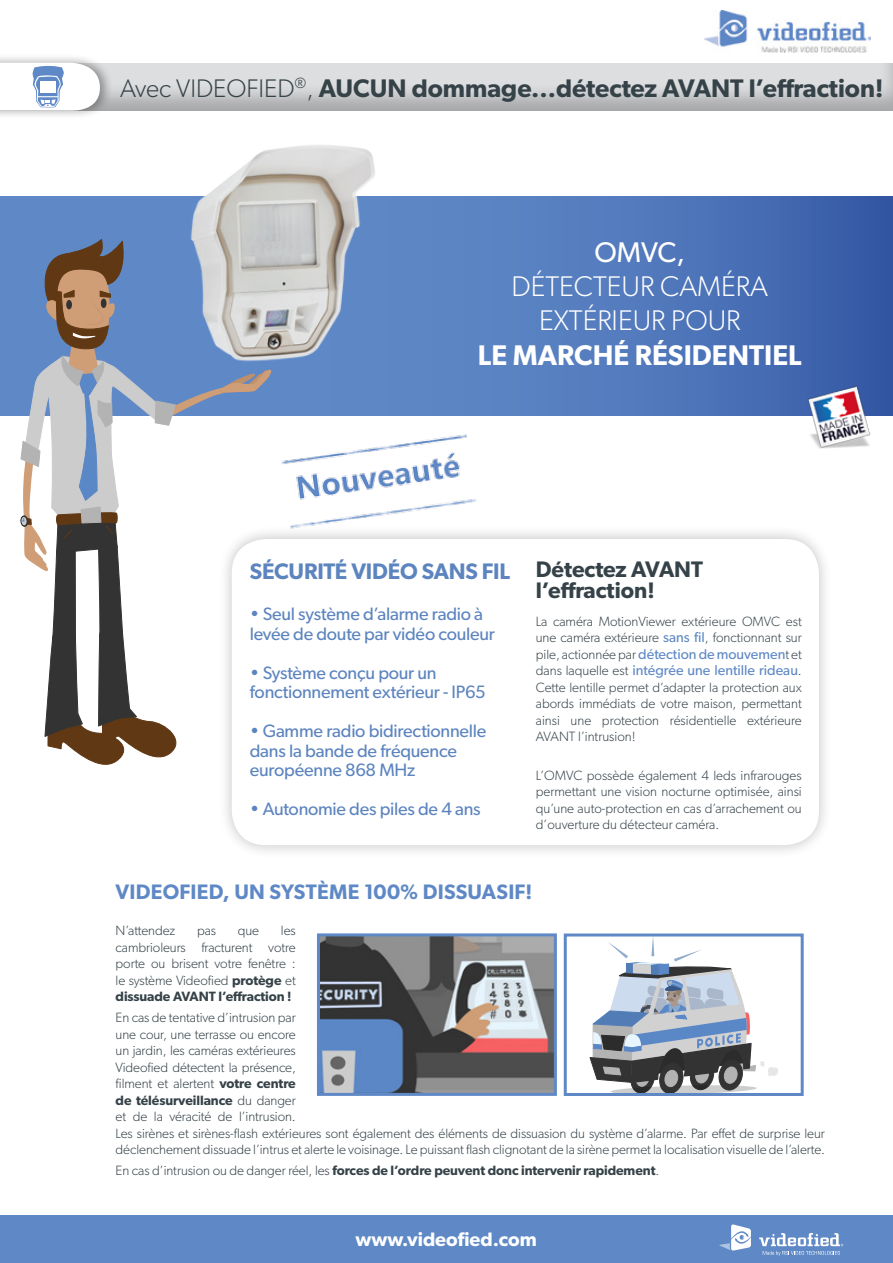
<style>
.page{position:relative;width:893px;height:1263px;background:#fff}
.page>*{position:absolute;margin:0;border:0;box-sizing:border-box;transform-origin:0 0}
.t1{font:300 28.5px/34.2px "Gibson";color:#fff;text-align:center}
.t2{font:600 28.5px "Gibson";color:#fff}
.t3{font:28.5px "Gibson";color:#fff}
.t4{font:600 25.5px "Gibson";color:#354248}
.t5{font:600 22.5px/20.7px "Gibson";color:#354248}
.t6{font:600 22.5px "Gibson";letter-spacing:-.01em;color:#5c84bf}
.t7{font:600 21px "Gibson";letter-spacing:.01em;color:#5f89c6}
.t8{font:600 19.5px "Gibson";color:#fff}
.t9{font:18px/19.5px "Gibson";letter-spacing:-.015em;color:#5c84bf}
.t10{font:14.25px "Gibson";color:#5f89c6}
.t11{font:300 13.5px/16.5px "Gibson";letter-spacing:-.005em;color:#354248;text-align:justify}
.t12{font:600 13.5px "Gibson";letter-spacing:-.005em;color:#354248}
.s1{font-weight:300}
.s2{font-weight:400;font-size:14.25px;color:#5f89c6}
.s3{font-weight:300;font-size:13.5px;color:#354248}
.s4{font-weight:600}
</style>
<div class="page">
<svg style="left:0;top:197px;width:893px;height:219px;background:#5178bb"></svg>
<div style="left:0;top:61px;width:893px;height:51px;background:#000;opacity:.25"></div>
<div style="left:0;top:1215px;width:893px;height:48px;background:#5f89c6"></div>
<svg style="left:719px;top:1224px;width:32px;height:27px"></svg>
<svg style="left:759px;top:1233px;width:84px;height:23px"></svg>
<img style="left:704px;top:11px;width:166px;height:41px">
<img style="left:798px;top:381px;width:82px;height:68px">
<div style="left:217px;top:525px;width:616px;height:334px;background:#000;opacity:.25"></div>
<div style="left:232px;top:539px;width:587px;height:306px;background:#fff;border-radius:34px"></div>
<div style="left:0;top:53px;width:113px;height:67px;background:#000;opacity:.35"></div>
<img style="left:181px;top:145px;width:199px;height:223px">
<img style="left:272px;top:434px;width:219px;height:105px">
<svg style="left:20px;top:239px;width:252px;height:535px"></svg>
<svg style="left:0;top:63px;width:100px;height:50px"></svg>
<img style="left:321px;top:937px;width:232px;height:155px">
<div style="left:317px;top:933px;width:240px;height:163px;border:3px solid #5f89c6"></div>
<svg style="left:589px;top:937px;width:189px;height:155px"></svg>
<div style="left:564px;top:933px;width:240px;height:163px;border:3px solid #5f89c6"></div>
<h2 class="t4" style="left:120px;top:73px;width:765px"><span class="s1">Avec VIDEOFIED</span><sup>®</sup><span class="s1">,</span> AUCUN dommage...détectez AVANT l’effraction!</h2>
<h1 class="t3" style="left:594px;top:235px;width:92px">OMVC,</h1>
<h1 class="t1" style="left:511px;top:269px;width:258px">DÉTECTEUR CAMÉRA<br>EXTÉRIEUR POUR</h1>
<h1 class="t2" style="left:478px;top:338px;width:325px">LE MARCHÉ RÉSIDENTIEL</h1>
<h3 class="t6" style="left:250px;top:558px;width:262px">SÉCURITÉ VIDÉO SANS FIL</h3>
<h3 class="t9" style="left:250px;top:604px;width:247px">• Seul système d’alarme radio à levée de doute par vidéo couleur</h3>
<h3 class="t9" style="left:250px;top:662px;width:237px">• Système conçu pour un fonctionnement extérieur - IP65</h3>
<h3 class="t9" style="left:250px;top:721px;width:238px">• Gamme radio bidirectionnelle dans la bande de fréquence européenne 868 MHz</h3>
<h3 class="t9" style="left:250px;top:799px;width:232px">• Autonomie des piles de 4 ans</h3>
<h3 class="t5" style="left:536px;top:558px;width:169px">Détectez AVANT l’effraction!</h3>
<p class="t11" style="left:536px;top:613px;width:268px">La caméra MotionViewer extérieure OMVC est une caméra extérieure <span class="s2">sans fil</span>, fonctionnant sur pile, actionnée par <span class="s2">détection de mouvemen</span>t et</p>
<p class="t10" style="left:536px;top:662px;width:268px"><span class="s3">dans laquelle est</span> intégrée une lentille rideau<span class="s3">.</span></p>
<p class="t11" style="left:536px;top:679px;width:268px">Cette lentille permet d’adapter la protection aux abords immédiats de votre maison, permettant ainsi une protection résidentielle extérieure AVANT l’intrusion!</p>
<p class="t11" style="left:536px;top:767px;width:268px">L’OMVC possède également 4 leds infrarouges permettant une vision nocturne optimisée, ainsi qu’une auto-protection en cas d’arrachement ou d’ouverture du détecteur caméra.</p>
<h3 class="t7" style="left:116px;top:879px;width:418px">VIDEOFIED, UN SYSTÈME 100% DISSUASIF!</h3>
<p class="t11" style="left:116px;top:922px;width:61px">N’attendez</p>
<p class="t11" style="left:197px;top:922px;width:21px">pas</p>
<p class="t11" style="left:238px;top:922px;width:23px">que</p>
<p class="t11" style="left:116px;top:922px;width:182px;text-indent:165px">les cambrioleurs fracturent votre porte ou brisent votre fenêtre : le système Videofied <span class="s4">protège</span> et <span class="s4">dissuade AVANT l’effraction !</span></p>
<p class="t11" style="left:116px;top:1009px;width:711px;text-align:left">En cas de tentative d’intrusion par<br>une cour, une terrasse ou encore<br>un jardin, les caméras extérieures<br>Videofied détectent la présence,<br>filment et alertent <span class="s4">votre centre<br>de télésurveillance</span> du danger<br>et de la véracité de l’intrusion.<br>Les sirènes et sirènes-flash extérieures sont également des éléments de dissuasion du système d’alarme. Par effet de surprise leur déclenchement dissuade l’intrus et alerte le voisinage. Le puissant flash clignotant de la sirène permet la localisation visuelle de l’alerte.</p>
<p class="t12" style="left:116px;top:1162px;width:545px"><span class="s1">En cas d’intrusion ou de danger réel, les</span> forces de l’ordre peuvent donc intervenir rapidement<span class="s1">.</span></p>
<h3 class="t8" style="left:355px;top:1227px;width:183px">www.videofied.com</h3>
</div>
